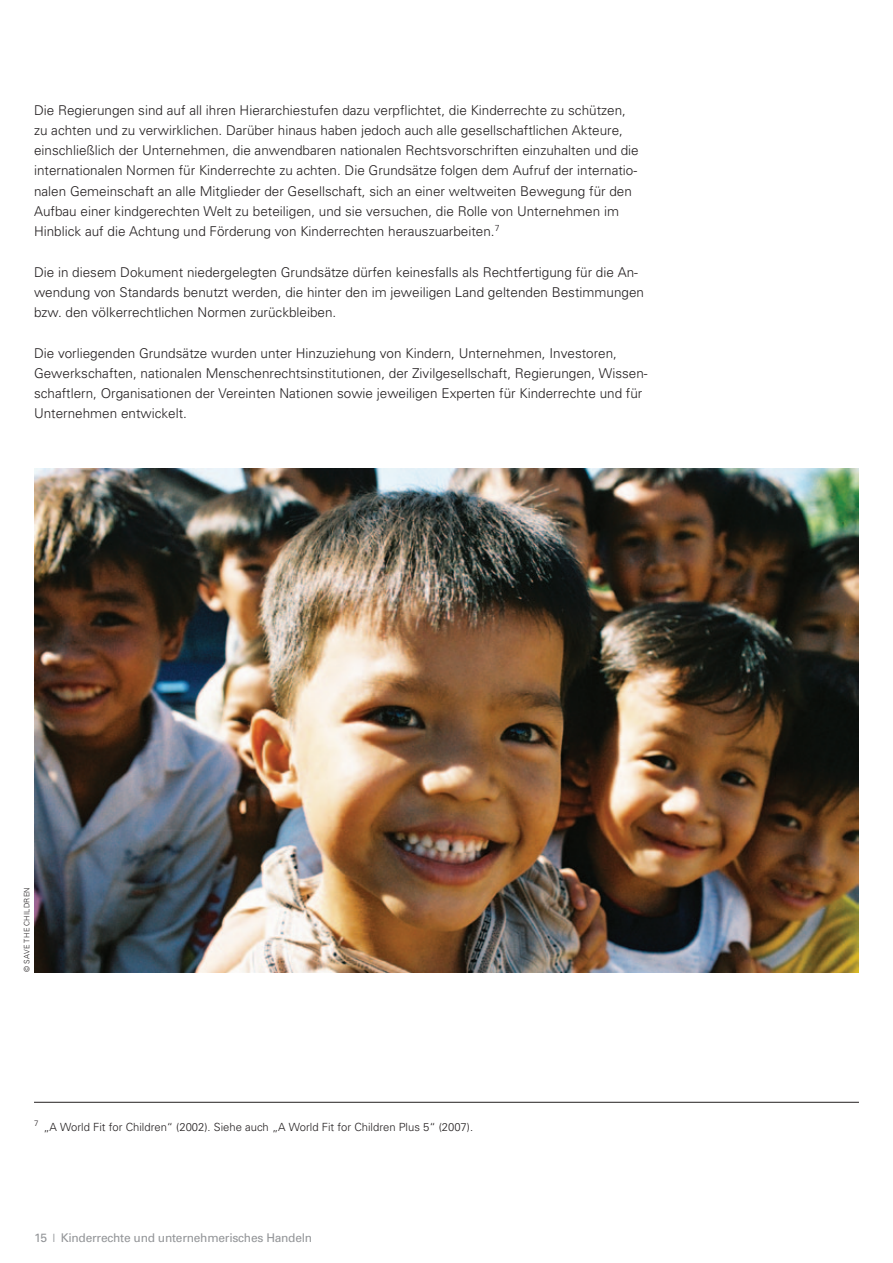
<style>
.page{position:relative;width:893px;height:1263px;background:#fff}
.page>*{position:absolute;margin:0;border:0;box-sizing:border-box;transform-origin:0 0}
.t1{font:300 13.5px/20.2px "Univers";color:#231f20}
.t2{font:12px "Univers";letter-spacing:-.02em;color:#939598}
.t3{font:300 11.25px "Univers";color:#231f20}
.t4{font:300 7.5px "Univers";color:#231f20}
</style>
<div class="page">
<img style="left:34px;top:468px;width:825px;height:504px">
<hr style="left:34px;top:1102px;width:825px;height:1px;background:#231f20">
<p class="t1" style="left:34px;top:99px;width:606px">Die Regierungen sind auf all ihren Hierarchiestufen dazu verpflichtet, die Kinderrechte zu schützen, zu achten und zu verwirklichen. Darüber hinaus haben jedoch auch alle gesellschaftlichen Akteure, einschließlich der Unternehmen, die anwendbaren nationalen Rechtsvorschriften einzuhalten und die internationalen Normen für Kinderrechte zu achten. Die Grundsätze folgen dem Aufruf der internatio&shy;nalen Gemeinschaft an alle Mitglieder der Gesellschaft, sich an einer weltweiten Bewegung für den Aufbau einer kindgerechten Welt zu beteiligen, und sie versuchen, die Rolle von Unternehmen im Hinblick auf die Achtung und Förderung von Kinderrechten herauszuarbeiten.<sup>7</sup></p>
<p class="t1" style="left:34px;top:261px;width:611px">Die in diesem Dokument niedergelegten Grundsätze dürfen keinesfalls als Rechtfertigung für die An&shy;wendung von Standards benutzt werden, die hinter den im jeweiligen Land geltenden Bestimmungen bzw. den völkerrechtlichen Normen zurückbleiben.</p>
<p class="t1" style="left:34px;top:342px;width:615px">Die vorliegenden Grundsätze wurden unter Hinzuziehung von Kindern, Unternehmen, Investoren, Gewerkschaften, nationalen Menschenrechtsinstitutionen, der Zivilgesellschaft, Regierungen, Wissen&shy;schaftlern, Organisationen der Vereinten Nationen sowie jeweiligen Experten für Kinderrechte und für Unternehmen entwickelt.</p>
<p class="t4" style="left:22px;top:972px;width:85px;rotate:-90deg">© savethechildren</p>
<p class="t3" style="left:34px;top:1120px;width:441px"><sup>7</sup> „A World Fit for Children“ (2002). Siehe auch „A World Fit for Children Plus 5“ (2007).</p>
<p class="t2" style="left:34px;top:1230px;width:280px">15 ❘ Kinderrechte und unternehmerisches Handeln</p>
</div>
